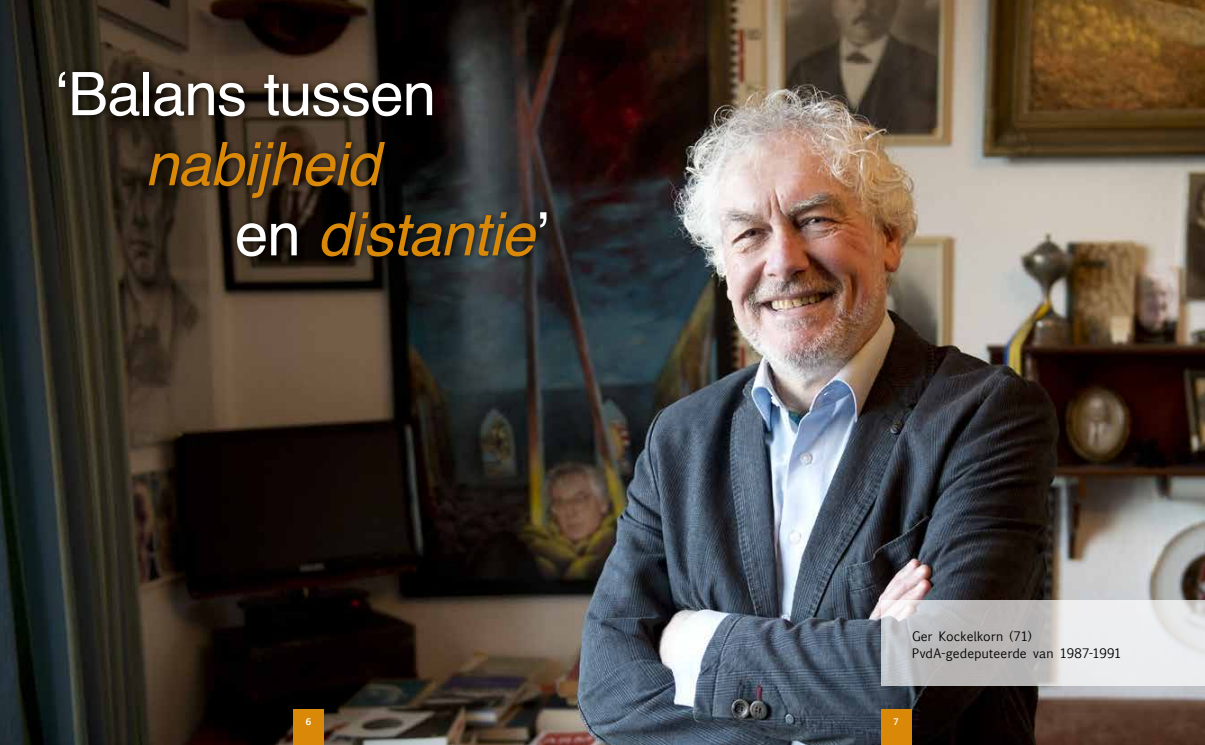
<style>
.page{position:relative;width:1205px;height:745px;background:#fff}
.page>*{position:absolute;margin:0;border:0;box-sizing:border-box;transform-origin:0 0}
.t1{font:italic 60px/70px "Helvetica";letter-spacing:-.015em;color:#d98807}
.t2{font:60px "Helvetica";letter-spacing:-.015em;color:#fff}
.t3{font:12.5px/17.5px "Euphemia UCAS";letter-spacing:.015em;color:#000}
.t4{font:700 8.75px "Euphemia UCAS";color:#fff}
.s1{font-style:normal;color:#fff}
</style>
<div class="page">
<img style="left:0;top:0;width:1205px;height:744px">
<svg style="left:881px;top:600px;width:324px;height:85px;background:#d1d1d1"></svg>
<div style="left:54px;top:66px;width:501px;height:198px;background:#000;opacity:.7"></div>
<div style="left:293px;top:708px;width:31px;height:36px;background:#d98807"></div>
<div style="left:881px;top:708px;width:30px;height:36px;background:#d98807"></div>
<h1 class="t2" style="left:55px;top:48px;width:383px">‘Balans tussen</h1>
<h1 class="t1" style="left:235px;top:130px;width:315px;text-indent:-90px">nabijheid<br><span class="s1">en</span> distantie<span class="s1">’</span></h1>
<p class="t3" style="left:912px;top:627px;width:211px">Ger Kockelkorn (71)<br>PvdA-gedeputeerde van 1987-1991</p>
<p class="t4" style="left:306px;top:715px;width:7px">6</p>
<p class="t4" style="left:893px;top:715px;width:7px">7</p>
</div>
